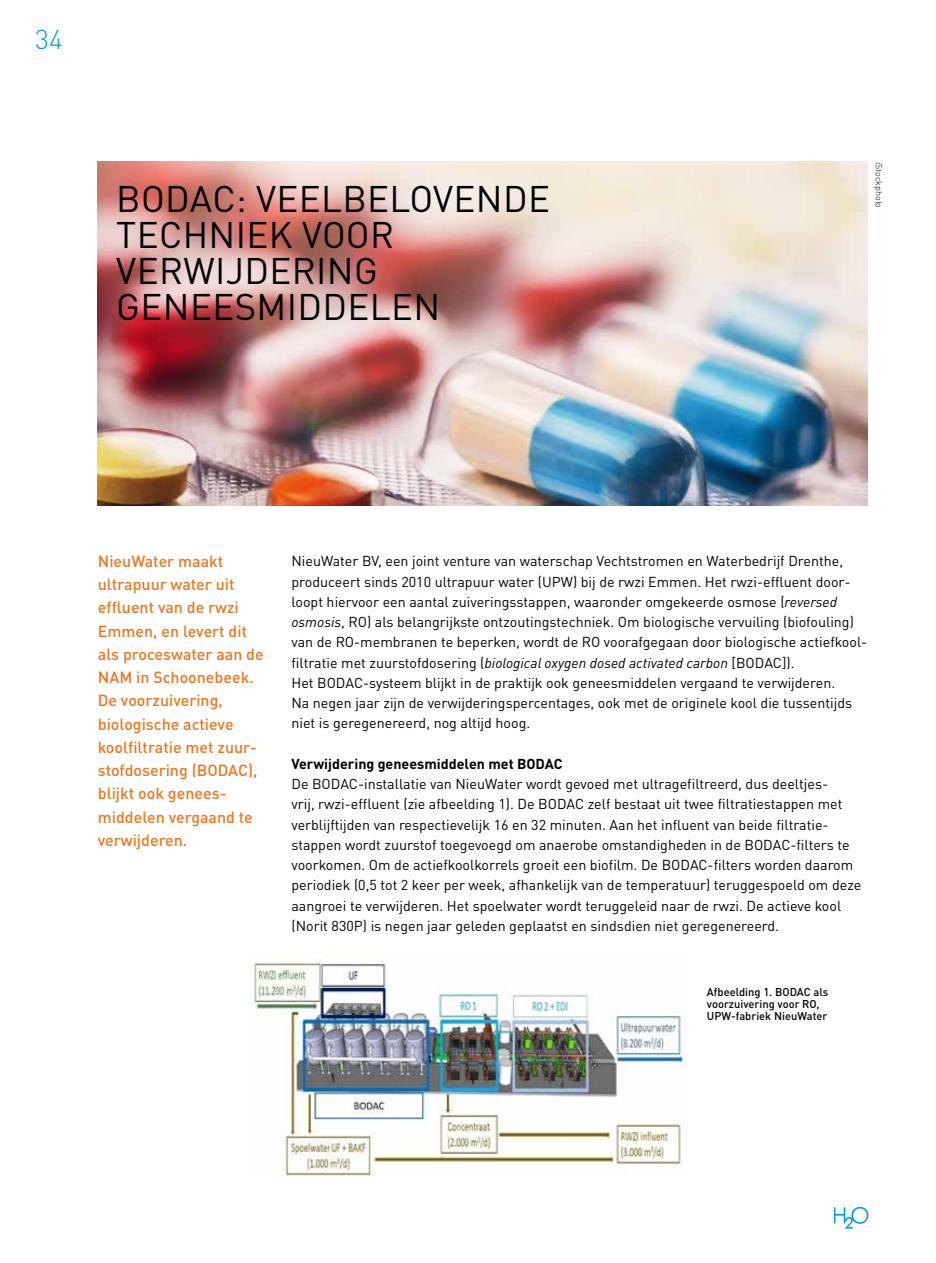
<style>
.page{position:relative;width:936px;height:1263px;background:#fff}
.page>*{position:absolute;margin:0;border:0;box-sizing:border-box;transform-origin:0 0}
.t1{font:36.6px/36px "DIN Pro";letter-spacing:.01em;color:#000}
.t2{font:300 27px "DIN Pro";color:#009ee3}
.t3{font:500 16.05px/23.2px "DIN Pro";color:#ee7620}
.t4{font:14.25px/20.2px "DIN Pro";color:#000}
.t5{font:700 14.25px "DIN Pro";color:#000}
.t6{font:500 11.25px/12px "DIN Pro";color:#000}
.t7{font:300 9px "DIN Pro";color:#000}
.s1{font-style:italic}
</style>
<div class="page">
<svg style="left:833px;top:1207px;width:35px;height:21px"></svg>
<img style="left:249px;top:959px;width:438px;height:217px">
<img style="left:98px;top:162px;width:769px;height:344px">
<h2 class="t2" style="left:35px;top:18px;width:29px">34</h2>
<h1 class="t1" style="left:116px;top:177px;width:435px">BODAC: VEELBELOVENDE<br>TECHNIEK VOOR<br>VERWIJDERING<br>GENEESMIDDELEN</h1>
<p class="t7" style="left:885px;top:162px;width:48px;rotate:90deg">iStockphoto</p>
<p class="t3" style="left:98px;top:548px;width:167px">NieuWater maakt ultrapuur water uit effluent van de rwzi<br>Emmen, en levert dit als proceswater aan de<br>NAM in Schoonebeek.<br>De voorzuivering, biologische actieve koolfiltratie met zuur&shy;stofdosering (BODAC), blijkt ook genees&shy;middelen vergaand te verwijderen.</p>
<p class="t4" style="left:291px;top:550px;width:577px">NieuWater BV, een joint venture van waterschap Vechtstromen en Waterbedrijf Drenthe, produceert sinds 2010 ultrapuur water (UPW) bij de rwzi Emmen. Het rwzi-effluent door&shy;loopt hiervoor een aantal zuiveringsstappen, waaronder omgekeerde osmose (<span class="s1">reversed osmosis</span>, RO) als belangrijkste ontzoutingstechniek. Om biologische vervuiling (biofouling) van de RO-membranen te beperken, wordt de RO voorafgegaan door biologische actiefkool&shy;filtratie met zuurstofdosering (<span class="s1">biological oxygen dosed activated carbon</span> [BODAC]).<br>Het BODAC-systeem blijkt in de praktijk ook geneesmiddelen vergaand te verwijderen.<br>Na negen jaar zijn de verwijderingspercentages, ook met de originele kool die tussentijds niet is geregenereerd, nog altijd hoog.</p>
<p class="t5" style="left:291px;top:752px;width:273px">Verwijdering geneesmiddelen met BODAC</p>
<p class="t4" style="left:291px;top:772px;width:571px">De BODAC-installatie van NieuWater wordt gevoed met ultragefiltreerd, dus deeltjes-<br>vrij, rwzi-effluent (zie afbeelding 1). De BODAC zelf bestaat uit twee filtratiestappen met verblijftijden van respectievelijk 16 en 32 minuten. Aan het influent van beide filtratie&shy;stappen wordt zuurstof toegevoegd om anaerobe omstandigheden in de BODAC-filters te voorkomen. Om de actiefkoolkorrels groeit een biofilm. De BODAC-filters worden daarom periodiek (0,5 tot 2 keer per week, afhankelijk van de temperatuur) teruggespoeld om deze aangroei te verwijderen. Het spoelwater wordt teruggeleid naar de rwzi. De actieve kool (Norit 830P) is negen jaar geleden geplaatst en sindsdien niet geregenereerd.</p>
<p class="t6" style="left:707px;top:985px;width:123px">Afbeelding 1. BODAC als voorzuivering voor RO,<br>UPW-fabriek NieuWater</p>
</div>
